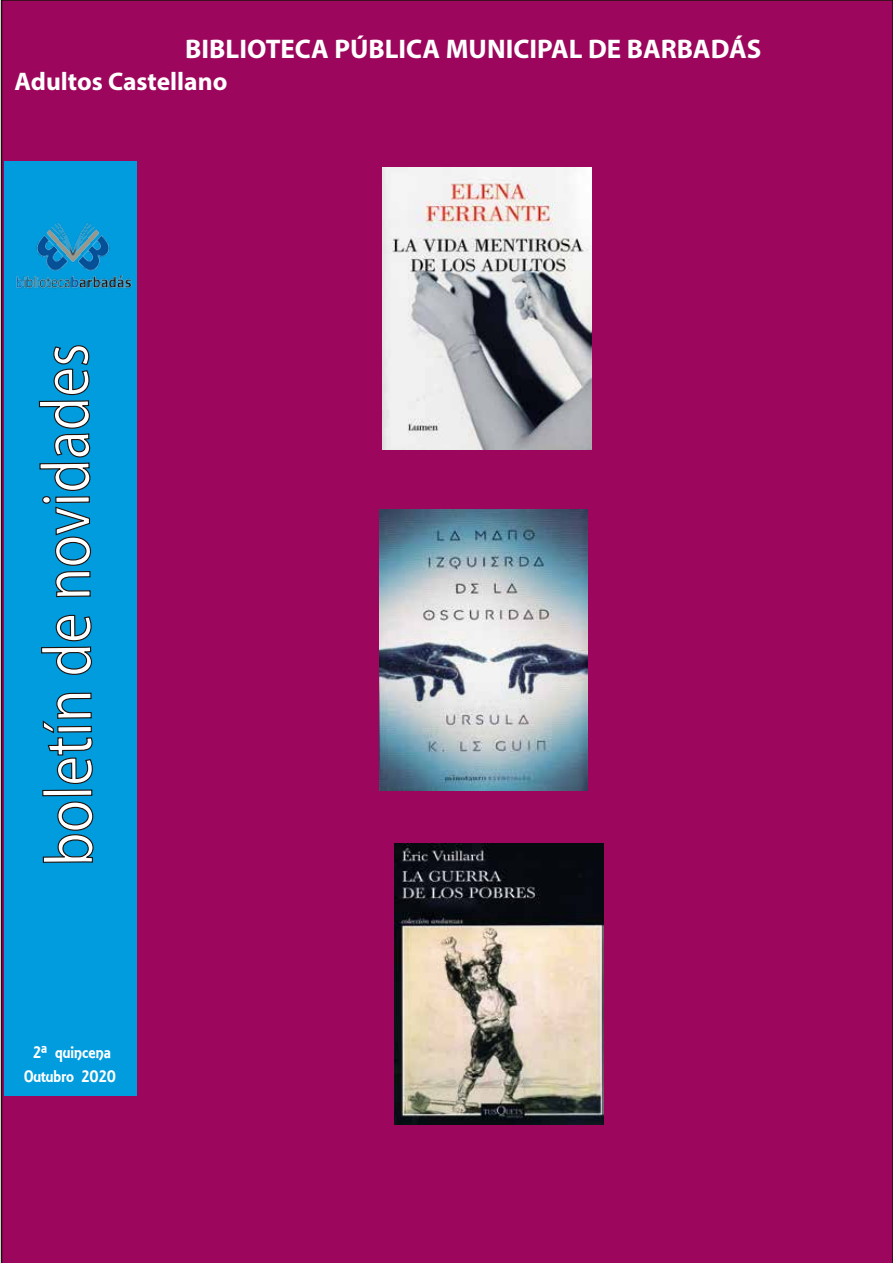
<style>
.page{position:relative;width:893px;height:1263px;background:#fff}
.page>*{position:absolute;margin:0;border:0;box-sizing:border-box;transform-origin:0 0}
.t1{font:69px "Myriad Pro";letter-spacing:-.01em;color:#fff;scale:.86 1}
.t2{font:700 27px "Myriad Pro";color:#fff}
.t3{font:700 25.5px "Myriad Pro";color:#fff}
.t4{font:18px "ARESSENCE";color:#fff}
</style>
<div class="page">
<div style="left:1px;top:0;width:892px;height:1263px;background:#9c065c"></div>
<div style="left:4px;top:162px;width:132px;height:934px;background:#009cde"></div>
<svg style="left:42px;top:801px;width:52px;height:62px"></svg>
<div style="left:42px;top:789px;width:50px;height:7px;border:1px solid #1e120d"></div>
<svg style="left:42px;top:692px;width:51px;height:92px"></svg>
<svg style="left:41px;top:614px;width:51px;height:61px"></svg>
<svg style="left:38px;top:345px;width:54px;height:253px"></svg>
<img style="left:3px;top:215px;width:141px;height:79px">
<img style="left:382px;top:168px;width:209px;height:281px">
<img style="left:380px;top:510px;width:208px;height:280px">
<img style="left:394px;top:844px;width:209px;height:281px">
<p class="t2" style="left:185px;top:31px;width:578px">BIBLIOTECA PÚBLICA MUNICIPAL DE BARBADÁS</p>
<p class="t3" style="left:14px;top:65px;width:214px">Adultos Castellano</p>
<h1 class="t1" style="left:25px;top:866px;width:610px;rotate:-90deg">boletín de novidades</h1>
<p class="t4" style="left:33px;top:1042px;width:79px">2ª quincena</p>
<p class="t4" style="left:24px;top:1066px;width:93px">Outubro 2020</p>
</div>
